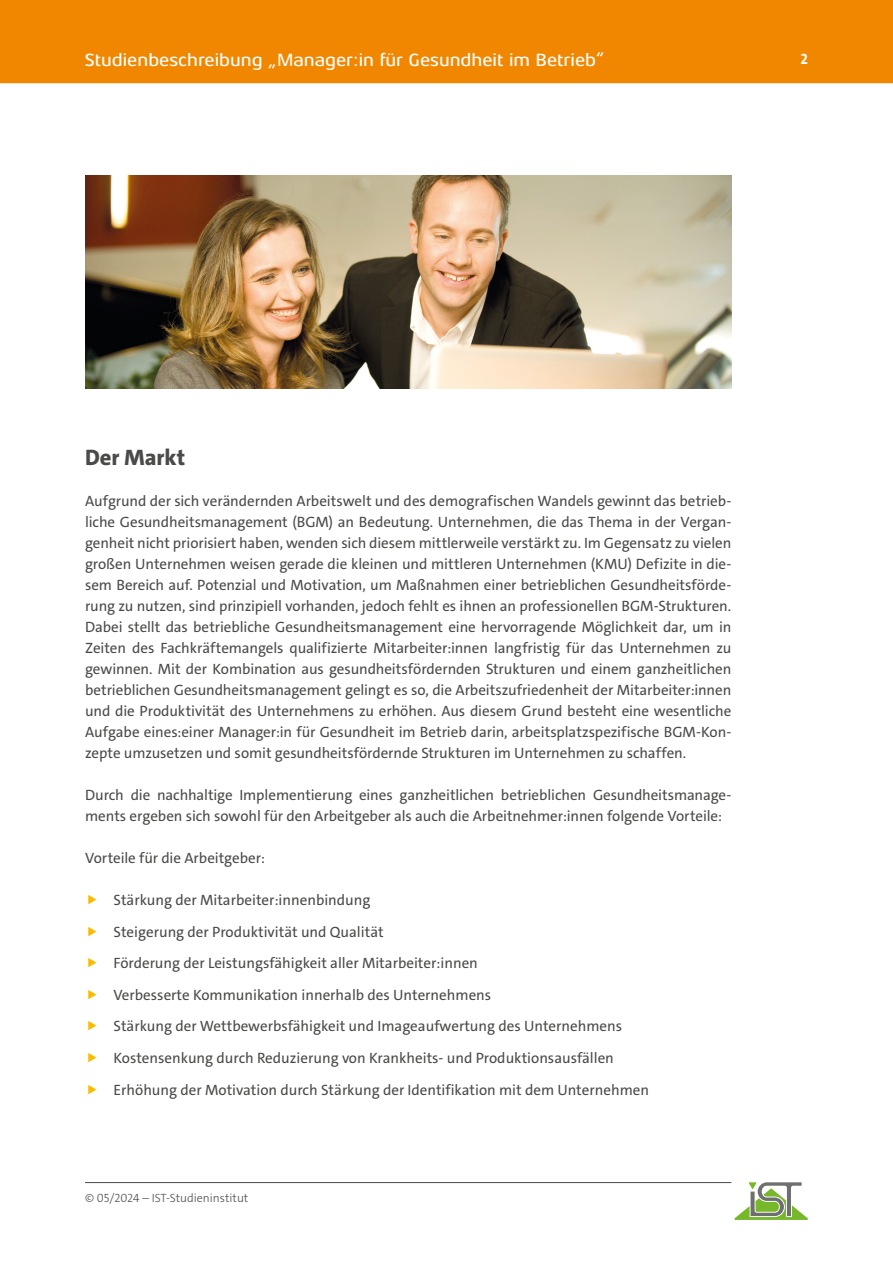
<style>
.page{position:relative;width:893px;height:1263px;background:#fff}
.page>*{position:absolute;margin:0;border:0;box-sizing:border-box;transform-origin:0 0}
.t1{font:800 22.5px "The Sans C4 s";color:#4a4a49}
.t2{font:500 18px "Aeonis LT Pro";color:#fff}
.t3{font:15px/21px "The Sans C4 s";color:#4a4a49}
.t4{font:700 15px "The Sans C4 s";color:#fff}
.t5{font:300 12px "The Sans C4 s";color:#4a4a49}
</style>
<div class="page">
<hr style="left:85px;top:1182px;width:646px;height:1px;background:#4a4a49">
<svg style="left:734px;top:1182px;width:74px;height:38px"></svg>
<div style="left:0;top:0;width:893px;height:83px;background:#f18700"></div>
<img style="left:85px;top:175px;width:646px;height:213px">
<p class="t2" style="left:85px;top:50px;width:522px">Studienbeschreibung „Manager:in für Gesundheit im Betrieb“</p>
<p class="t4" style="left:800px;top:49px;width:9px">2</p>
<h1 class="t1" style="left:85px;top:443px;width:102px">Der Markt</h1>
<p class="t3" style="left:85px;top:490px;width:648px;text-align:justify">Aufgrund der sich verändernden Arbeitswelt und des demografischen Wandels gewinnt das betrieb&shy;liche Gesundheitsmanagement (BGM) an Bedeutung. Unternehmen, die das Thema in der Vergan&shy;genheit nicht priorisiert haben, wenden sich diesem mittlerweile verstärkt zu. Im Gegensatz zu vielen großen Unternehmen weisen gerade die kleinen und mittleren Unternehmen (KMU) Defizite in die&shy;sem Bereich auf. Potenzial und Motivation, um Maßnahmen einer betrieblichen Gesundheitsförde&shy;rung zu nutzen, sind prinzipiell vorhanden, jedoch fehlt es ihnen an professionellen BGM-Strukturen.<br>Dabei stellt das betriebliche Gesundheitsmanagement eine hervorragende Möglichkeit dar, um in Zeiten des Fachkräftemangels qualifizierte Mitarbeiter:innen langfristig für das Unternehmen zu gewinnen. Mit der Kombination aus gesundheitsfördernden Strukturen und einem ganzheitlichen betrieblichen Gesundheitsmanagement gelingt es so, die Arbeitszufriedenheit der Mitarbeiter:innen und die Produktivität des Unternehmens zu erhöhen. Aus diesem Grund besteht eine wesentliche Aufgabe eines:einer Manager:in für Gesundheit im Betrieb darin, arbeitsplatzspezifische BGM-Kon&shy;zepte umzusetzen und somit gesundheitsfördernde Strukturen im Unternehmen zu schaffen.</p>
<p class="t3" style="left:85px;top:784px;width:648px">Durch die nachhaltige Implementierung eines ganzheitlichen betrieblichen Gesundheitsmanage&shy;ments ergeben sich sowohl für den Arbeitgeber als auch die Arbeitnehmer:innen folgende Vorteile:</p>
<p class="t3" style="left:85px;top:847px;width:181px">Vorteile für die Arbeitgeber:</p>
<p class="t3" style="left:114px;top:884px;width:537px;line-height:31.7px">Stärkung der Mitarbeiter:innenbindung<br>Steigerung der Produktivität und Qualität<br>Förderung der Leistungsfähigkeit aller Mitarbeiter:innen<br>Verbesserte Kommunikation innerhalb des Unternehmens<br>Stärkung der Wettbewerbsfähigkeit und Imageaufwertung des Unternehmens Kostensenkung durch Reduzierung von Krankheits- und Produktionsausfällen Erhöhung der Motivation durch Stärkung der Identifikation mit dem Unternehmen</p>
<p class="t5" style="left:85px;top:1190px;width:165px">© 05/2024 – IST-Studieninstitut</p>
</div>
